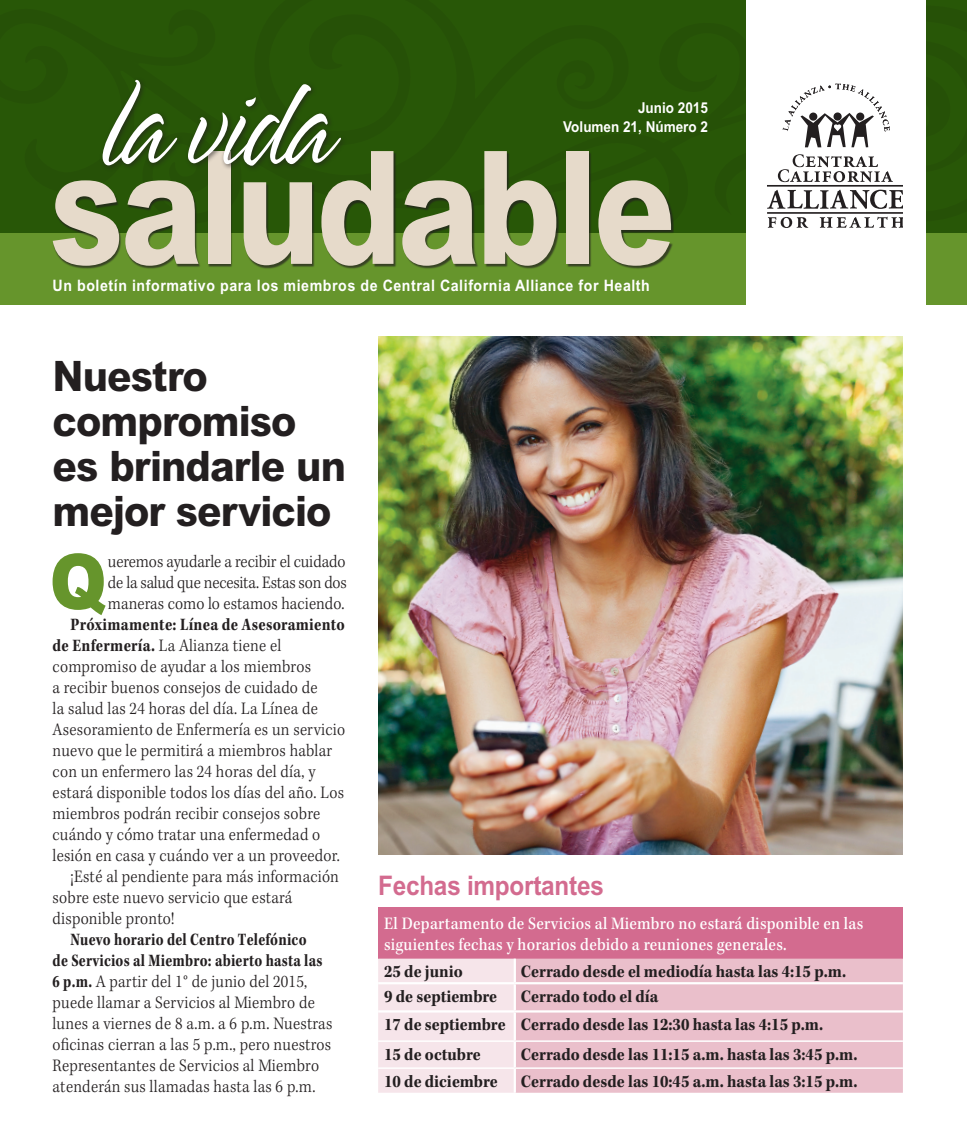
<style>
.page{position:relative;width:967px;height:1134px;background:#fff}
.page>*{position:absolute;margin:0;border:0;box-sizing:border-box;transform-origin:0 0}
.SPnwn_BODY{font:800 157.5px "Arial MT Std";letter-spacing:-.03em;color:#e6daca;scale:.85 1}
.t1{font:144px "Spring LP Light";letter-spacing:-.02em;color:#fff;scale:.85 1}
.SPnwn_body_1st{font:900 76.65px "Arial MT Std";color:#66952c;scale:.9 1}
.SPnwn_HEAD_FEATURE{font:800 42px/45px "Arial MT Std";letter-spacing:-.025em;color:#231f20;scale:.95 1}
.SPnwn_HEAD_sb_BLK_C{font:700 27px "Arial MT Std";letter-spacing:-.01em;color:#d36b8f;scale:.9 1}
.SPnwn_body_bold_lea{font:300 18px/21px "Kepler Std";letter-spacing:.015em;color:#231f20;scale:.9 1}
.nwn_chart_alternate{font:700 18px "Kepler Std";color:#231f20;scale:.9 1}
.nwn_chart_alternate-2{font:500 18px/21px "Kepler Std";letter-spacing:.015em;color:#fff;scale:.9 1}
.SPnwn_body_1st-2{font:300 18px/21px "Kepler Std";letter-spacing:.005em;color:#231f20;text-align:justify;scale:.9 1}
.SPnwn_BODY-2{font:300 18px/21px "Kepler Std";letter-spacing:.015em;color:#231f20;scale:.9 1}
.t2{font:700 15.75px "Arial MT Std";letter-spacing:.04em;color:#fff;scale:.9 1}
.t3{font:700 15px "Arial MT Std";color:#fff;scale:.9 1}
.s1{font-family:"Kepler Std Bold Scn";font-weight:400}
</style>
<div class="page">
<div style="left:0;top:0;width:966px;height:304px;background:#66952c"></div>
<div style="left:0;top:0;width:432px;height:213px;background:#285707"></div>
<div style="left:25px;top:9px;width:220px;height:218px;background:#285707"></div>
<div style="left:296px;top:4px;width:670px;height:221px;background:#285707"></div>
<div style="left:378px;top:907px;width:524px;height:52px;background:#d36b8f"></div>
<div style="left:378px;top:959px;width:135px;height:134px;background:#f6e5ea"></div>
<div style="left:515px;top:959px;width:387px;height:134px;background:#eabfcb"></div>
<hr style="left:378px;top:982px;width:136px;height:2px;background:#fff">
<hr style="left:514px;top:982px;width:388px;height:2px;background:#fff">
<hr style="left:378px;top:1010px;width:136px;height:3px;background:#fff">
<hr style="left:514px;top:1010px;width:388px;height:3px;background:#fff">
<hr style="left:378px;top:1040px;width:136px;height:2px;background:#fff">
<hr style="left:514px;top:1040px;width:388px;height:2px;background:#fff">
<hr style="left:378px;top:1067px;width:136px;height:2px;background:#fff">
<hr style="left:514px;top:1067px;width:388px;height:2px;background:#fff">
<img style="left:378px;top:336px;width:524px;height:519px">
<div style="left:53px;top:152px;width:620px;height:117px;background:#231f20;opacity:.7"></div>
<div style="left:99px;top:77px;width:248px;height:95px;background:#231f20;opacity:.7"></div>
<div style="left:745px;top:0;width:179px;height:310px;background:#fff"></div>
<svg style="left:432px;top:0;width:470px;height:232px"></svg>
<p class="t1" style="left:100px;top:51px;width:271px">la vida</p>
<p class="t3" style="left:637px;top:99px;width:79px">Junio 2015</p>
<p class="t3" style="left:563px;top:118px;width:162px">Volumen 21, Número 2</p>
<p class="SPnwn_BODY" style="left:49px;top:113px;width:738px">saludable</p>
<p class="t2" style="left:52px;top:276px;width:665px">Un boletín informativo para los miembros de Central California Alliance for Health</p>
<p class="SPnwn_HEAD_FEATURE" style="left:53px;top:353px;width:310px">Nuestro compromiso es brindarle un mejor servicio</p>
<p class="SPnwn_body_1st" style="left:49px;top:533px;width:65px">Q</p>
<p class="SPnwn_body_1st-2" style="left:108px;top:552px;width:267px">ueremos ayudarle a recibir el cuidado de la salud que necesita. Estas son dos maneras como lo estamos haciendo.</p>
<p class="SPnwn_body_bold_lea" style="left:53px;top:615px;width:326px;text-indent:18px"><span class="s1">Próximamente: Línea de Asesoramiento de Enfermería.</span> La Alianza tiene el compromiso de ayudar a los miembros<br>a recibir buenos consejos de cuidado de<br>la salud las 24 horas del día. La Línea de Asesoramiento de Enfermería es un servicio nuevo que le permitirá a miembros hablar con un enfermero las 24 horas del día, y estará disponible todos los días del año. Los miembros podrán recibir consejos sobre cuándo y cómo tratar una enfermedad o lesión en casa y cuándo ver a un proveedor.</p>
<p class="SPnwn_BODY-2" style="left:53px;top:867px;width:319px;text-indent:18px">¡Esté al pendiente para más información sobre este nuevo servicio que estará disponible pronto!</p>
<p class="SPnwn_body_bold_lea" style="left:53px;top:930px;width:312px;text-indent:18px"><span class="s1">Nuevo horario del Centro Telefónico<br>de Servicios al Miembro: abierto hasta las 6 p.m.</span> A partir del 1° de junio del 2015, puede llamar a Servicios al Miembro de lunes a viernes de 8 a.m. a 6 p.m. Nuestras oficinas cierran a las 5 p.m., pero nuestros Representantes de Servicios al Miembro atenderán sus llamadas hasta las 6 p.m.</p>
<p class="SPnwn_HEAD_sb_BLK_C" style="left:378px;top:870px;width:252px">Fechas importantes</p>
<p class="nwn_chart_alternate-2" style="left:384px;top:913px;width:533px">El Departamento de Servicios al Miembro no estará disponible en las siguientes fechas y horarios debido a reuniones generales.</p>
<p class="nwn_chart_alternate" style="left:384px;top:961px;width:89px">25 de junio</p>
<p class="nwn_chart_alternate" style="left:520px;top:961px;width:363px">Cerrado desde el mediodía hasta las 4:15 p.m.</p>
<p class="nwn_chart_alternate" style="left:384px;top:986px;width:127px">9 de septiembre</p>
<p class="nwn_chart_alternate" style="left:520px;top:986px;width:154px">Cerrado todo el día</p>
<p class="nwn_chart_alternate" style="left:384px;top:1014px;width:136px">17 de septiembre</p>
<p class="nwn_chart_alternate" style="left:520px;top:1014px;width:337px">Cerrado desde las 12:30 hasta las 4:15 p.m.</p>
<p class="nwn_chart_alternate" style="left:384px;top:1044px;width:109px">15 de octubre</p>
<p class="nwn_chart_alternate" style="left:520px;top:1044px;width:375px">Cerrado desde las 11:15 a.m. hasta las 3:45 p.m.</p>
<p class="nwn_chart_alternate" style="left:384px;top:1071px;width:127px">10 de diciembre</p>
<p class="nwn_chart_alternate" style="left:520px;top:1071px;width:375px">Cerrado desde las 10:45 a.m. hasta las 3:15 p.m.</p>
</div>
